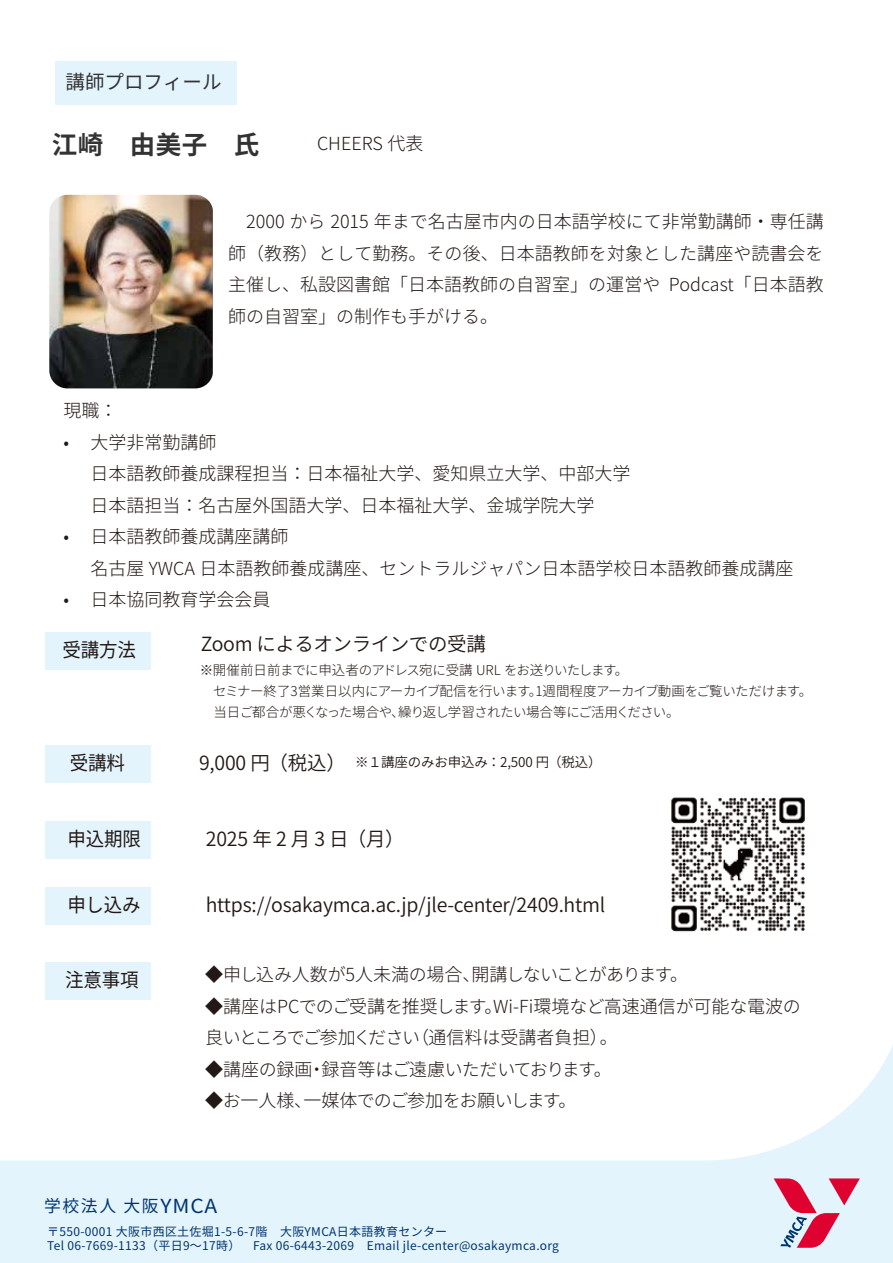
<style>
.page{position:relative;width:893px;height:1263px;background:#fff}
.page>*{position:absolute;margin:0;border:0;box-sizing:border-box;transform-origin:0 0}
.t1{font:700 25.5px "Source Han Sans JP";color:#323332}
.t2{font:19.5px "Source Han Sans JP";letter-spacing:-.015em;color:#221815}
.t3{font:19.5px "Source Han Sans JP";letter-spacing:-.01em;color:#221815;scale:.95 1}
.t4{font:19.5px "Source Han Sans JP";color:#323332}
.t5{font:300 18px/31.5px "Source Han Sans JP";color:#221815}
.t6{font:300 18px "Source Han Sans JP";letter-spacing:-.025em;color:#221815}
.t7{font:300 18px "Source Han Sans JP";letter-spacing:-.02em;color:#221815}
.t8{font:16.8px "Source Han Sans JP";letter-spacing:.1em;color:#003570}
.t9{font:300 13.5px/21px "Source Han Sans JP";letter-spacing:-.035em;color:#221815}
.t10{font:13.5px "Source Han Sans JP";letter-spacing:-.015em;color:#221815}
.t11{font:12px/14.4px "Source Han Sans JP";letter-spacing:.025em;color:#003570}
.s1{font-size:19.5px}
.s2{font-size:19.35px}
</style>
<div class="page">
<div style="left:55px;top:61px;width:181px;height:43px;background:#e4f4fd"></div>
<div style="left:45px;top:632px;width:105px;height:38px;background:#e4f4fd"></div>
<img style="left:671px;top:797px;width:134px;height:135px">
<div style="left:45px;top:745px;width:105px;height:38px;background:#e4f4fd"></div>
<div style="left:45px;top:821px;width:105px;height:38px;background:#e4f4fd"></div>
<div style="left:45px;top:887px;width:105px;height:38px;background:#e4f4fd"></div>
<svg style="left:0;top:982px;width:893px;height:281px"></svg>
<svg style="left:774px;top:1178px;width:86px;height:70px"></svg>
<div style="left:45px;top:962px;width:105px;height:38px;background:#e4f4fd"></div>
<img style="left:49px;top:195px;width:164px;height:193px">
<p class="t4" style="left:66px;top:71px;width:158px">講師プロフィール</p>
<h1 class="t1" style="left:52px;top:130px;width:209px">江崎　由美子　氏</h1>
<p class="t5" style="left:317px;top:128px;width:108px">CHEERS 代表</p>
<p class="t5" style="left:228px;top:206px;width:597px;text-align:justify;text-indent:18px">2000 から 2015 年まで名古屋市内の日本語学校にて非常勤講師・専任講師（教務）として勤務。その後、日本語教師を対象とした講座や読書会を主催し、私設図書館「日本語教師の自習室」の運営や Podcast「日本語教師の自習室」の制作も手がける。</p>
<p class="t5" style="left:63px;top:395px;width:55px">現職：</p>
<p class="t5" style="left:90px;top:427px;width:542px;text-indent:-27px">• 大学非常勤講師<br>日本語教師養成課程担当：日本福祉大学、愛知県立大学、中部大学日本語担当：名古屋外国語大学、日本福祉大学、金城学院大学</p>
<p class="t5" style="left:90px;top:521px;width:705px;text-indent:-27px">• 日本語教師養成講座講師<br>名古屋 YWCA 日本語教師養成講座、セントラルジャパン日本語学校日本語教師養成講座</p>
<p class="t5" style="left:63px;top:584px;width:208px">• 日本協同教育学会会員</p>
<p class="t2" style="left:201px;top:633px;width:287px">Zoom によるオンラインでの受講</p>
<p class="t9" style="left:200px;top:660px;width:614px">※開催前日前までに申込者のアドレス宛に受講 URL をお送りいたします。<br>　セミナー終了3営業日以内にアーカイブ配信を行います。1週間程度アーカイブ動画をご覧いただけます。　当日ご都合が悪くなった場合や、繰り返し学習されたい場合等にご活用ください。</p>
<p class="t10" style="left:199px;top:755px;width:404px"><span class="s1">9,000 円（税込）　</span>※１講座のみお申込み：2,500 円（税込）</p>
<p class="t3" style="left:63px;top:639px;width:79px">受講方法</p>
<p class="t3" style="left:70px;top:752px;width:60px">受講料</p>
<p class="t3" style="left:68px;top:828px;width:79px">申込期限</p>
<p class="t2" style="left:206px;top:828px;width:200px">2025 年 2 月 3 日（月）</p>
<p class="t3" style="left:68px;top:894px;width:78px">申し込み</p>
<p class="t2" style="left:206px;top:894px;width:401px">https://osakaymca.ac.jp/jle-center/2409.html</p>
<p class="t3" style="left:65px;top:969px;width:79px">注意事項</p>
<p class="t6" style="left:205px;top:964px;width:485px">◆申し込み人数が5人未満の場合、開講しないことがあります。</p>
<p class="t5" style="left:205px;top:990px;width:597px">◆講座はPCでのご受講を推奨します。Wi-Fi環境など高速通信が可能な電波の良いところでご参加ください（通信料は受講者負担）。</p>
<p class="t5" style="left:205px;top:1053px;width:408px">◆講座の録画・録音等はご遠慮いただいております。</p>
<p class="t7" style="left:205px;top:1090px;width:373px">◆お一人様、一媒体でのご参加をお願いします。</p>
<p class="t8" style="left:44px;top:1196px;width:175px">学校法人大阪<span class="s2">YMCA</span></p>
<p class="t11" style="left:47px;top:1224px;width:513px">〒550-0001 大阪市西区土佐堀1-5-6-7階　大阪YMCA日本語教育センター<br>Tel 06-7669-1133（平日9～17時）　Fax 06-6443-2069 Email jle-center@osakaymca.org</p>
</div>
